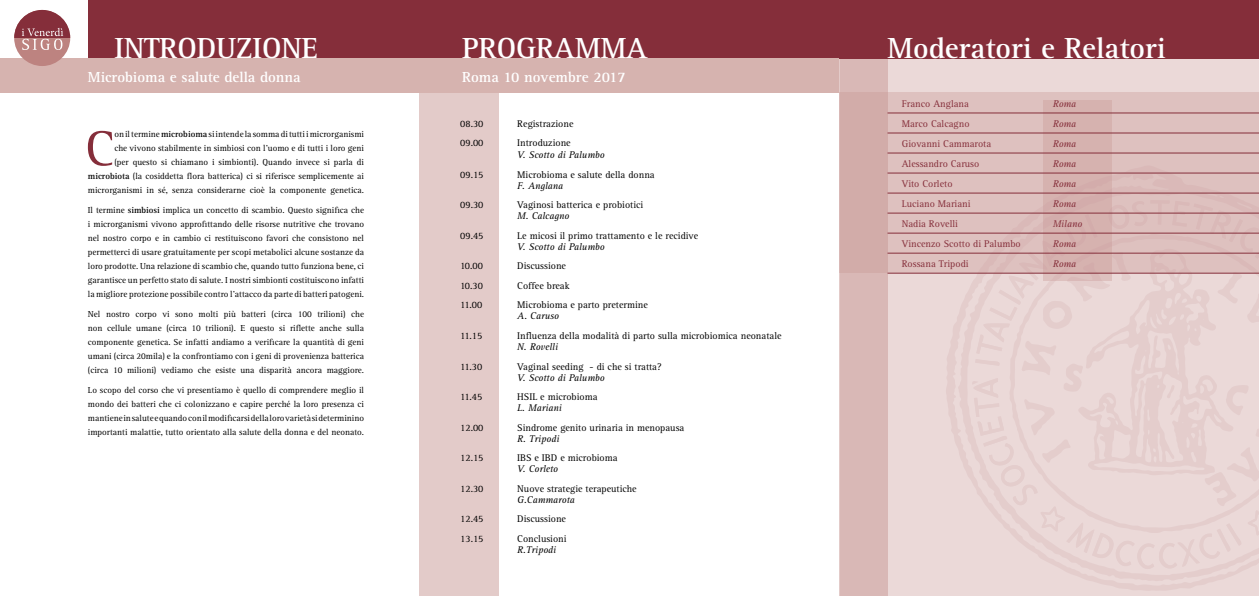
<style>
.page{position:relative;width:1259px;height:596px;background:#fff}
.page>*{position:absolute;margin:0;border:0;box-sizing:border-box;transform-origin:0 0}
.t1{font:51px "Rotis Serif";color:#852e3a}
.t2{font:700 30px "Rotis Serif";color:#fff}
.t3{font:700 15px "Rotis Serif";color:#fff}
.t4{font:10px "Rotis Serif";color:#000}
.t5{font:italic 10px "Rotis Serif";color:#000}
.t6{font:10px "Rotis Serif";color:#852e3a}
.t7{font:italic 10px "Rotis Serif";color:#852e3a}
.t8{font:9px/14px "Rotis Serif";color:#000;text-align:justify}
.s1{font-weight:700}
</style>
<div class="page">
<div style="left:420px;top:82px;width:79px;height:513px;background:#e3cbc9"></div>
<div style="left:88px;top:0;width:751px;height:60px;background:#852e3a"></div>
<div style="left:0;top:58px;width:839px;height:34px;background:#d6b3af"></div>
<div style="left:14px;top:10px;width:56px;height:56px;background:#bd8380;border-radius:50%"></div>
<svg style="left:14px;top:10px;width:56px;height:40px"></svg>
<svg style="left:839px;top:58px;width:420px;height:537px;background:#e3ccca"></svg>
<svg style="left:946px;top:274px;width:313px;height:316px;background:#e9d5d4"></svg>
<svg style="left:971px;top:274px;width:288px;height:299px;background:#e8d5d4"></svg>
<svg style="left:839px;top:92px;width:420px;height:181px;background:#dabab8"></svg>
<svg style="left:1043px;top:100px;width:68px;height:181px;background:#d3aeac"></svg>
<hr style="left:887px;top:113px;width:372px;height:1px;background:#852e3a">
<hr style="left:887px;top:133px;width:372px;height:1px;background:#852e3a">
<hr style="left:887px;top:153px;width:372px;height:1px;background:#852e3a">
<hr style="left:887px;top:173px;width:372px;height:1px;background:#852e3a">
<hr style="left:887px;top:193px;width:372px;height:1px;background:#852e3a">
<hr style="left:887px;top:213px;width:372px;height:1px;background:#852e3a">
<hr style="left:887px;top:233px;width:372px;height:1px;background:#852e3a">
<hr style="left:887px;top:253px;width:372px;height:1px;background:#852e3a">
<hr style="left:887px;top:273px;width:372px;height:1px;background:#852e3a">
<div style="left:839px;top:0;width:420px;height:58px;background:#852e3a"></div>
<h2 class="t2" style="left:115px;top:30px;width:205px">INTRODUZIONE</h2>
<h3 class="t3" style="left:88px;top:68px;width:214px">Microbioma e salute della donna</h3>
<h1 class="t1" style="left:85px;top:119px;width:31px">C</h1>
<p class="t8" style="left:88px;top:127px;width:278px;text-align:right">on il termine <span class="s1">microbioma</span> si intende la somma di tutti i microrganismi<br>che vivono stabilmente in simbiosi con l’uomo e di tutti i loro geni<br>(per questo si chiamano i simbionti). Quando invece si parla di <span class="s1">microbiota</span> (la cosiddetta flora batterica) ci si riferisce semplicemente ai microrganismi in sé, senza considerarne cioè la componente genetica.</p>
<p class="t8" style="left:88px;top:203px;width:278px">Il termine <span class="s1">simbiosi</span> implica un concetto di scambio. Questo significa che i microrganismi vivono approfittando delle risorse nutritive che trovano nel nostro corpo e in cambio ci restituiscono favori che consistono nel permetterci di usare gratuitamente per scopi metabolici alcune sostanze da loro prodotte. Una relazione di scambio che, quando tutto funziona bene, ci garantisce un perfetto stato di salute. I nostri simbionti costituiscono infatti la migliore protezione possibile contro l’attacco da parte di batteri patogeni.</p>
<p class="t8" style="left:88px;top:307px;width:278px">Nel nostro corpo vi sono molti più batteri (circa 100 trilioni) che non cellule umane (circa 10 trilioni). E questo si riflette anche sulla componente genetica. Se infatti andiamo a verificare la quantità di geni umani (circa 20mila) e la confrontiamo con i geni di provenienza batterica (circa 10 milioni) vediamo che esiste una disparità ancora maggiore.</p>
<p class="t8" style="left:88px;top:383px;width:278px">Lo scopo del corso che vi presentiamo è quello di comprendere meglio il mondo dei batteri che ci colonizzano e capire perché la loro presenza ci mantiene in salute e quando con il modificarsi della loro varietà si determinino importanti malattie, tutto orientato alla salute della donna e del neonato.</p>
<h2 class="t2" style="left:462px;top:30px;width:187px">PROGRAMMA</h2>
<h3 class="t3" style="left:462px;top:68px;width:165px">Roma 10 novembre 2017</h3>
<p class="t4" style="left:460px;top:118px;width:25px">08.30</p>
<p class="t4" style="left:517px;top:118px;width:58px">Registrazione</p>
<p class="t4" style="left:460px;top:137px;width:25px">09.00</p>
<p class="t4" style="left:517px;top:137px;width:55px">Introduzione</p>
<p class="t5" style="left:517px;top:149px;width:89px">V. Scotto di Palumbo</p>
<p class="t4" style="left:460px;top:169px;width:25px">09.15</p>
<p class="t4" style="left:517px;top:169px;width:139px">Microbioma e salute della donna</p>
<p class="t5" style="left:517px;top:180px;width:47px">F. Anglana</p>
<p class="t4" style="left:460px;top:199px;width:25px">09.30</p>
<p class="t4" style="left:517px;top:199px;width:128px">Vaginosi batterica e probiotici</p>
<p class="t5" style="left:517px;top:210px;width:54px">M. Calcagno</p>
<p class="t4" style="left:460px;top:230px;width:25px">09.45</p>
<p class="t4" style="left:517px;top:230px;width:182px">Le micosi il primo trattamento e le recidive</p>
<p class="t5" style="left:517px;top:241px;width:89px">V. Scotto di Palumbo</p>
<p class="t4" style="left:460px;top:260px;width:24px">10.00</p>
<p class="t4" style="left:517px;top:260px;width:50px">Discussione</p>
<p class="t4" style="left:460px;top:280px;width:24px">10.30</p>
<p class="t4" style="left:517px;top:280px;width:54px">Coffee break</p>
<p class="t4" style="left:460px;top:299px;width:24px">11.00</p>
<p class="t4" style="left:517px;top:299px;width:132px">Microbioma e parto pretermine</p>
<p class="t5" style="left:517px;top:310px;width:43px">A. Caruso</p>
<p class="t4" style="left:460px;top:330px;width:24px">11.15</p>
<p class="t4" style="left:517px;top:330px;width:266px">Influenza della modalità di parto sulla microbiomica neonatale</p>
<p class="t5" style="left:517px;top:341px;width:42px">N. Rovelli</p>
<p class="t4" style="left:460px;top:360px;width:24px">11.30</p>
<p class="t4" style="left:517px;top:360px;width:146px">Vaginal seeding - di che si tratta?</p>
<p class="t5" style="left:517px;top:371px;width:89px">V. Scotto di Palumbo</p>
<p class="t4" style="left:460px;top:391px;width:24px">11.45</p>
<p class="t4" style="left:517px;top:391px;width:82px">HSIL e microbioma</p>
<p class="t5" style="left:517px;top:402px;width:46px">L. Mariani</p>
<p class="t4" style="left:460px;top:421px;width:25px">12.00</p>
<p class="t4" style="left:517px;top:421px;width:169px">Sindrome genito urinaria in menopausa</p>
<p class="t5" style="left:517px;top:432px;width:44px">R. Tripodi</p>
<p class="t4" style="left:460px;top:452px;width:25px">12.15</p>
<p class="t4" style="left:517px;top:452px;width:102px">IBS e IBD e microbioma</p>
<p class="t5" style="left:517px;top:463px;width:42px">V. Corleto</p>
<p class="t4" style="left:460px;top:482px;width:25px">12.30</p>
<p class="t4" style="left:517px;top:482px;width:121px">Nuove strategie terapeutiche</p>
<p class="t5" style="left:517px;top:493px;width:59px">G.Cammarota</p>
<p class="t4" style="left:460px;top:513px;width:25px">12.45</p>
<p class="t4" style="left:517px;top:513px;width:50px">Discussione</p>
<p class="t4" style="left:460px;top:532px;width:25px">13.15</p>
<p class="t4" style="left:517px;top:532px;width:51px">Conclusioni</p>
<p class="t5" style="left:517px;top:543px;width:40px">R.Tripodi</p>
<h2 class="t2" style="left:887px;top:30px;width:280px">Moderatori e Relatori</h2>
<p class="t6" style="left:901px;top:98px;width:69px">Franco Anglana</p>
<p class="t7" style="left:1052px;top:98px;width:25px">Roma</p>
<p class="t6" style="left:901px;top:118px;width:69px">Marco Calcagno</p>
<p class="t7" style="left:1052px;top:118px;width:25px">Roma</p>
<p class="t6" style="left:901px;top:138px;width:91px">Giovanni Cammarota</p>
<p class="t7" style="left:1052px;top:138px;width:25px">Roma</p>
<p class="t6" style="left:901px;top:158px;width:79px">Alessandro Caruso</p>
<p class="t7" style="left:1052px;top:158px;width:25px">Roma</p>
<p class="t6" style="left:901px;top:178px;width:52px">Vito Corleto</p>
<p class="t7" style="left:1052px;top:178px;width:25px">Roma</p>
<p class="t6" style="left:901px;top:198px;width:70px">Luciano Mariani</p>
<p class="t7" style="left:1052px;top:198px;width:25px">Roma</p>
<p class="t6" style="left:901px;top:218px;width:58px">Nadia Rovelli</p>
<p class="t7" style="left:1052px;top:218px;width:31px">Milano</p>
<p class="t6" style="left:901px;top:238px;width:121px">Vincenzo Scotto di Palumbo</p>
<p class="t7" style="left:1052px;top:238px;width:25px">Roma</p>
<p class="t6" style="left:901px;top:258px;width:68px">Rossana Tripodi</p>
<p class="t7" style="left:1052px;top:258px;width:25px">Roma</p>
</div>
